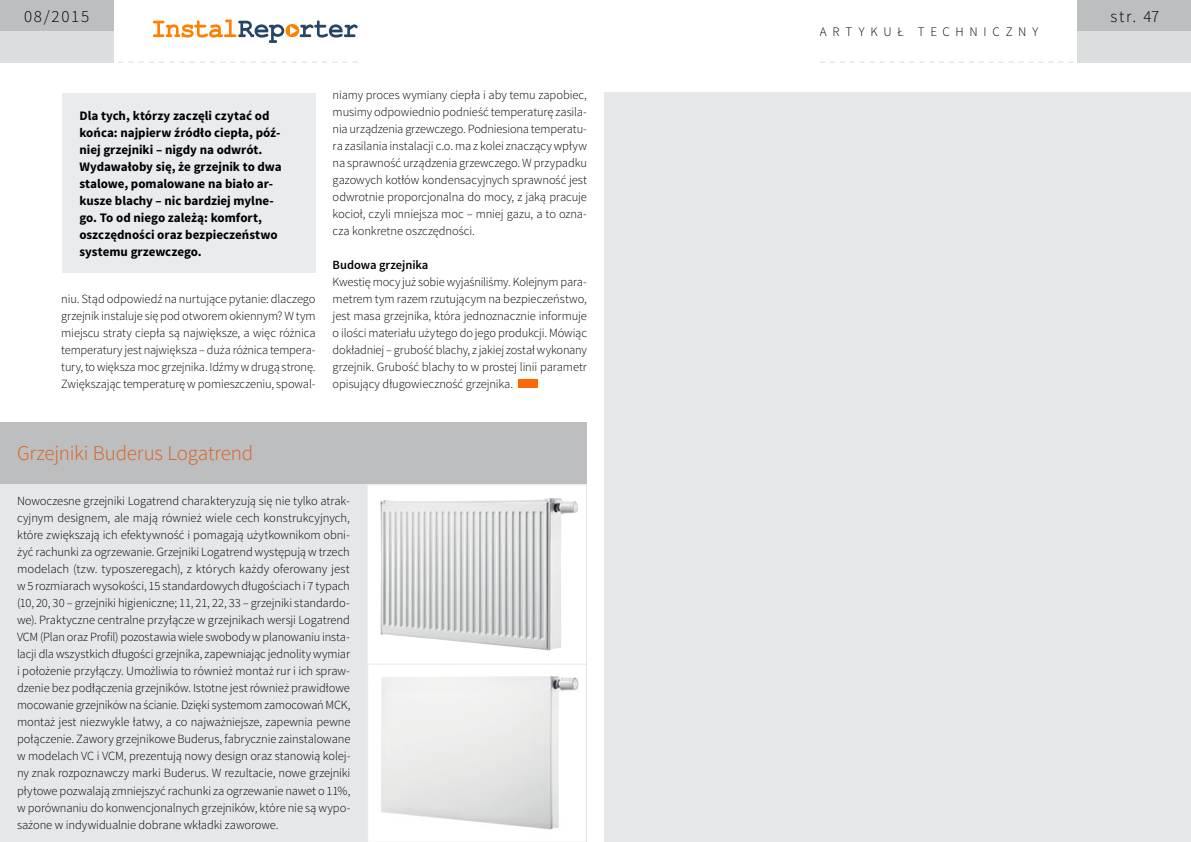
<style>
.page{position:relative;width:1191px;height:842px;background:#fff}
.page>*{position:absolute;margin:0;border:0;box-sizing:border-box;transform-origin:0 0}
.t1{font:300 21px "Source Sans Pro";letter-spacing:-.01em;color:#dc611e}
.t2{font:300 17px "Source Sans Pro";letter-spacing:.1em;color:#000}
.t3{font:700 13px/17px "Source Sans Pro";letter-spacing:-.005em;color:#000}
.t4{font:300 13px "Source Sans Pro";letter-spacing:.44em;color:#000}
.t5{font:300 12.5px/17px "Source Sans Pro";letter-spacing:-.005em;color:#000;text-align:justify}
.t6{font:600 12.5px "Source Sans Pro";letter-spacing:-.005em;color:#000}
</style>
<div class="page">
<div style="left:1077px;top:0;width:114px;height:31px;background:#bcbec0"></div>
<div style="left:1077px;top:31px;width:114px;height:31px;background:#dcddde"></div>
<svg style="left:153px;top:20px;width:204px;height:23px"></svg>
<div style="left:0;top:0;width:113px;height:31px;background:#bcbec0"></div>
<div style="left:0;top:31px;width:113px;height:31px;background:#dcddde"></div>
<svg style="left:108px;top:62px;width:249px;height:1px"></svg>
<svg style="left:820px;top:62px;width:263px;height:1px"></svg>
<div style="left:518px;top:379px;width:20px;height:9px;background:#ff6a00"></div>
<div style="left:0;top:422px;width:587px;height:63px;background:#bcbec0"></div>
<div style="left:0;top:485px;width:513px;height:357px;background:#e6e7e8"></div>
<img style="left:369px;top:665px;width:210px;height:175px">
<div style="left:367px;top:663px;width:219px;height:179px;border:1px solid #e6e6e4"></div>
<div style="left:367px;top:485px;width:219px;height:179px;background:#fff"></div>
<img style="left:380px;top:498px;width:198px;height:153px">
<div style="left:367px;top:485px;width:219px;height:179px;border:1px solid #e6e7e8"></div>
<div style="left:62px;top:93px;width:254px;height:179px;background:#e9ecef"></div>
<div style="left:604px;top:93px;width:587px;height:749px;background:#e6e7e8"></div>
<h2 class="t2" style="left:24px;top:6px;width:67px">08/2015</h2>
<h2 class="t2" style="left:1110px;top:6px;width:50px">str. 47</h2>
<p class="t4" style="left:820px;top:24px;width:220px">artykuł techniczny</p>
<p class="t3" style="left:79px;top:107px;width:204px">Dla tych, którzy zaczęli czytać od końca: najpierw źródło ciepła, póź&shy;niej grzejniki – nigdy na odwrót.<br>Wydawałoby się, że grzejnik to dwa stalowe, pomalowane na biało ar&shy;kusze blachy – nic bardziej mylne&shy;go. To od niego zależą: komfort, oszczędności oraz bezpieczeństwo systemu grzewczego.</p>
<p class="t5" style="left:61px;top:291px;width:256px">niu. Stąd odpowiedź na nurtujące pytanie: dlaczego grzejnik instaluje się pod otworem okiennym? W tym miejscu straty ciepła są największe, a więc różnica temperatury jest największa – duża różnica tempera&shy;tury, to większa moc grzejnika. Idźmy w drugą stronę.<br>Zwiększając temperaturę w pomieszczeniu, spowal-</p>
<p class="t5" style="left:333px;top:87px;width:256px">niamy proces wymiany ciepła i aby temu zapobiec, musimy odpowiednio podnieść temperaturę zasila&shy;nia urządzenia grzewczego. Podniesiona temperatu&shy;ra zasilania instalacji c.o. ma z kolei znaczący wpływ na sprawność urządzenia grzewczego. W przypadku gazowych kotłów kondensacyjnych sprawność jest odwrotnie proporcjonalna do mocy, z jaką pracuje kocioł, czyli mniejsza moc – mniej gazu, a to ozna&shy;cza konkretne oszczędności.</p>
<p class="t6" style="left:333px;top:257px;width:97px">Budowa grzejnika</p>
<p class="t5" style="left:333px;top:274px;width:256px">Kwestię mocy już sobie wyjaśniliśmy. Kolejnym para&shy;metrem tym razem rzutującym na bezpieczeństwo, jest masa grzejnika, która jednoznacznie informuje o ilości materiału użytego do jego produkcji. Mówiąc dokładniej – grubość blachy, z jakiej został wykonany grzejnik. Grubość blachy to w prostej linii parametr opisujący długowieczność grzejnika.</p>
<h1 class="t1" style="left:17px;top:440px;width:238px">Grzejniki Buderus Logatrend</h1>
<p class="t5" style="left:17px;top:493px;width:335px">Nowoczesne grzejniki Logatrend charakteryzują się nie tylko atrak&shy;cyjnym designem, ale mają również wiele cech konstrukcyjnych, które zwiększają ich efektywność i pomagają użytkownikom obni&shy;żyć rachunki za ogrzewanie. Grzejniki Logatrend występują w trzech modelach (tzw. typoszeregach), z których każdy oferowany jest w 5 rozmiarach wysokości, 15 standardowych długościach i 7 typach (10, 20, 30 – grzejniki higieniczne; 11, 21, 22, 33 – grzejniki standardo&shy;we). Praktyczne centralne przyłącze w grzejnikach wersji Logatrend VCM (Plan oraz Profil) pozostawia wiele swobody w planowaniu insta&shy;lacji dla wszystkich długości grzejnika, zapewniając jednolity wymiar i położenie przyłączy. Umożliwia to również montaż rur i ich spraw&shy;dzenie bez podłączenia grzejników. Istotne jest również prawidłowe mocowanie grzejników na ścianie. Dzięki systemom zamocowań MCK, montaż jest niezwykle łatwy, a co najważniejsze, zapewnia pewne połączenie. Zawory grzejnikowe Buderus, fabrycznie zainstalowane w modelach VC i VCM, prezentują nowy design oraz stanowią kolej&shy;ny znak rozpoznawczy marki Buderus. W rezultacie, nowe grzejniki płytowe pozwalają zmniejszyć rachunki za ogrzewanie nawet o 11%, w porównaniu do konwencjonalnych grzejników, które nie są wypo&shy;sażone w indywidualnie dobrane wkładki zaworowe.</p>
</div>
